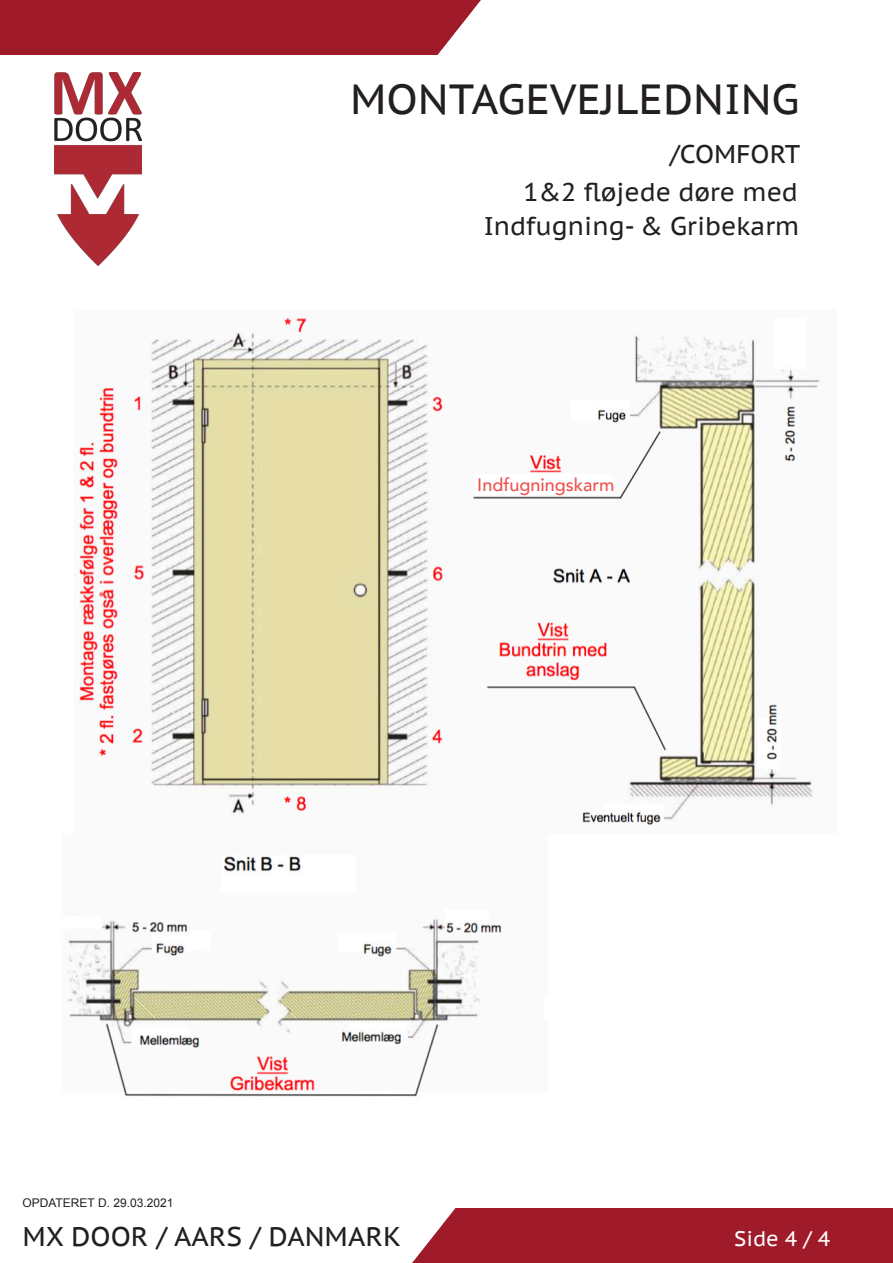
<style>
.page{position:relative;width:893px;height:1263px;background:#fff}
.page>*{position:absolute;margin:0;border:0;box-sizing:border-box;transform-origin:0 0}
.t1{font:42px "PT Sans Caption";color:#231f20}
.t2{font:27px "PT Sans Caption";color:#231f20}
.t3{font:25.5px "PT Sans Caption";color:#231f20}
.t4{font:21px "PT Sans Caption";color:#fff}
.t5{font:500 18px "Avenir";color:#ef504c}
.t6{font:12px "Arial";color:#231f20}
</style>
<div class="page">
<img style="left:54px;top:72px;width:87px;height:194px">
<div style="left:0;top:0;width:481px;height:54px;background:#9f1b2a"></div>
<div style="left:412px;top:1209px;width:481px;height:54px;background:#9f1b2a"></div>
<img style="left:67px;top:316px;width:753px;height:781px">
<div style="left:548px;top:834px;width:290px;height:284px;background:#fff"></div>
<div style="left:475px;top:474px;width:137px;height:20px;background:#fff"></div>
<p class="t1" style="left:350px;top:72px;width:451px">MONTAGEVEJLEDNING</p>
<p class="t3" style="left:670px;top:138px;width:132px">/COMFORT</p>
<p class="t3" style="left:523px;top:175px;width:276px">1&amp;2 fløjede døre med</p>
<p class="t3" style="left:484px;top:209px;width:317px">Indfugning- &amp; Gribekarm</p>
<p class="t6" style="left:22px;top:1195px;width:152px">OPDATERET D. 29.03.2021</p>
<p class="t5" style="left:477px;top:469px;width:139px">Indfugningskarm</p>
<p class="t2" style="left:22px;top:1219px;width:380px">MX DOOR / AARS / DANMARK</p>
<p class="t4" style="left:734px;top:1225px;width:98px">Side 4 / 4</p>
</div>
